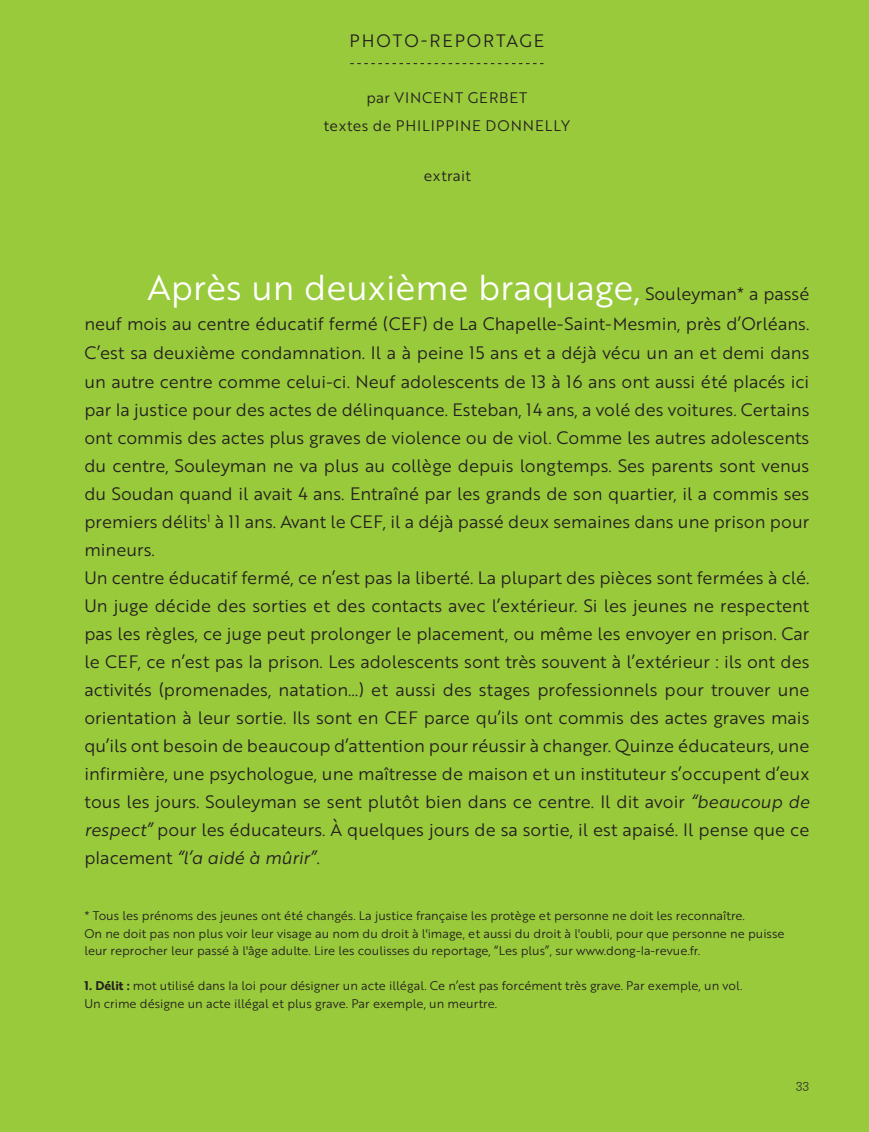
<style>
.page{position:relative;width:869px;height:1132px;background:#fff}
.page>*{position:absolute;margin:0;border:0;box-sizing:border-box;transform-origin:0 0}
.t1{font:35px "Brother 1816 Book";color:#fff}
.t2{font:17.5px/28px "Brother 1816 Book";color:#231f20}
.t3{font:17.5px "Brother 1816 Book Italic";color:#231f20}
.t4{font:17.5px "Brother 1816 Book";letter-spacing:.11em;color:#231f20}
.t5{font:14.88px/28px "Brother 1816 Book";letter-spacing:.06em;color:#231f20;text-align:center}
.t6{font:14.88px "Brother 1816 Book";letter-spacing:.02em;color:#231f20}
.t7{font:14px "Archer";color:#231f20}
.t8{font:12.25px/17.5px "Brother 1816 Book";color:#231f20}
.s1{font-size:17.5px;color:#231f20}
.s2{font-family:"Brother 1816 Book Italic"}
.s3{font-family:"Brother 1816 Book"}
.s4{font-family:"Brother 1816 Bold"}
</style>
<div class="page">
<div style="left:0;top:0;width:868px;height:1131px;background:#99ca3b"></div>
<svg style="left:350px;top:63px;width:193px;height:1px"></svg>
<p class="t4" style="left:349px;top:28px;width:196px">PHOTO-REPORTAGE</p>
<p class="t5" style="left:324px;top:83px;width:247px">par VINCENT GERBET<br>textes de PHILIPPINE DONNELLY</p>
<p class="t6" style="left:423px;top:164px;width:49px">extrait</p>
<h1 class="t1" style="left:147px;top:261px;width:663px">Après un deuxième braquage, <span class="s1">Souleyman* a passé</span></h1>
<p class="t2" style="left:84px;top:308px;width:726px;line-height:29.8px">neuf mois au centre éducatif fermé (CEF) de La Chapelle-Saint-Mesmin, près d’Orléans.<br>C’est sa deuxième condamnation. Il a à peine 15 ans et a déjà vécu un an et demi dans</p>
<p class="t2" style="left:84px;top:366px;width:726px">un autre centre comme celui-ci. Neuf adolescents de 13 à 16 ans ont aussi été placés ici par la justice pour des actes de délinquance. Esteban, 14 ans, a volé des voitures. Certains ont commis des actes plus graves de violence ou de viol. Comme les autres adolescents du centre, Souleyman ne va plus au collège depuis longtemps. Ses parents sont venus du Soudan quand il avait 4 ans. Entraîné par les grands de son quartier, il a commis ses premiers délits<sup>1</sup> à 11 ans. Avant le CEF, il a déjà passé deux semaines dans une prison pour mineurs.<br>Un centre éducatif fermé, ce n’est pas la liberté. La plupart des pièces sont fermées à clé.<br>Un juge décide des sorties et des contacts avec l’extérieur. Si les jeunes ne respectent pas les règles, ce juge peut prolonger le placement, ou même les envoyer en prison. Car le CEF, ce n’est pas la prison. Les adolescents sont très souvent à l’extérieur : ils ont des activités (promenades, natation…) et aussi des stages professionnels pour trouver une orientation à leur sortie. Ils sont en CEF parce qu’ils ont commis des actes graves mais qu’ils ont besoin de beaucoup d’attention pour réussir à changer. Quinze éducateurs, une infirmière, une psychologue, une maîtresse de maison et un instituteur s’occupent d’eux tous les jours. Souleyman se sent plutôt bien dans ce centre. Il dit avoir <span class="s2">“beaucoup de respect”</span> pour les éducateurs. À quelques jours de sa sortie, il est apaisé. Il pense que ce</p>
<p class="t3" style="left:84px;top:844px;width:237px"><span class="s3">placement</span> “l’a aidé à mûrir”.</p>
<p class="t8" style="left:84px;top:906px;width:701px">* Tous les prénoms des jeunes ont été changés. La justice française les protège et personne ne doit les reconnaître.<br>On ne doit pas non plus voir leur visage au nom du droit à l'image, et aussi du droit à l'oubli, pour que personne ne puisse leur reprocher leur passé à l'âge adulte. Lire les coulisses du reportage, “Les plus”, sur www.dong-la-revue.fr.</p>
<p class="t8" style="left:84px;top:976px;width:659px"><span class="s4">1. Délit :</span> mot utilisé dans la loi pour désigner un acte illégal. Ce n’est pas forcément très grave. Par exemple, un vol.<br>Un crime désigne un acte illégal et plus grave. Par exemple, un meurtre.</p>
<p class="t7" style="left:795px;top:1073px;width:15px">33</p>
</div>
